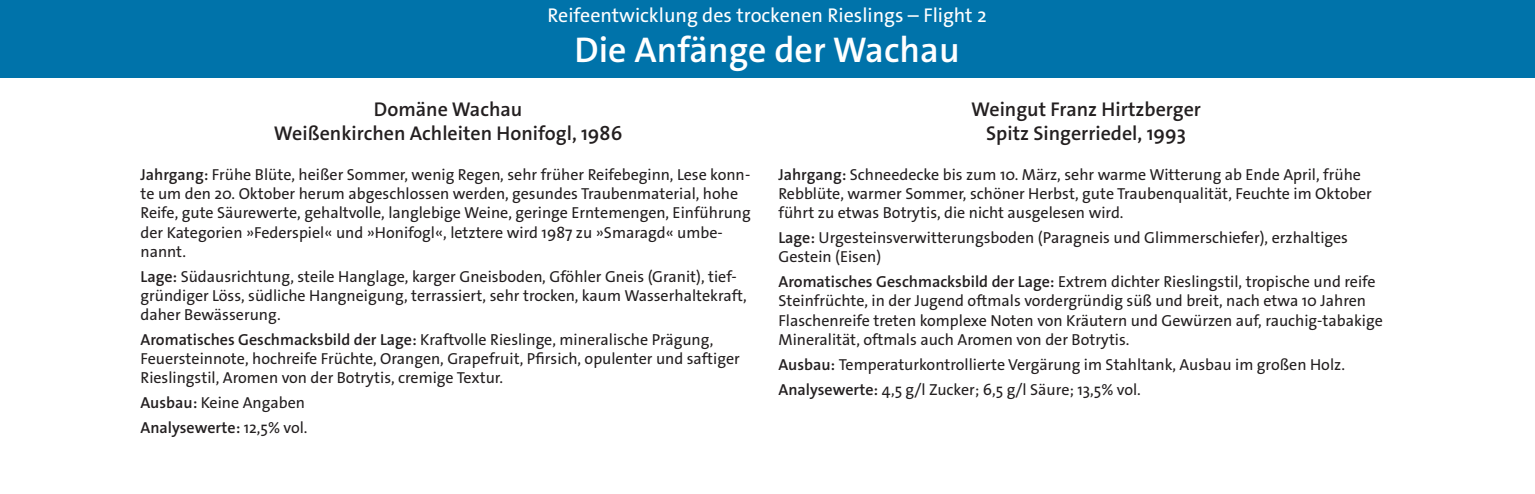
<style>
.page{position:relative;width:1535px;height:494px;background:#fff}
.page>*{position:absolute;margin:0;border:0;box-sizing:border-box;transform-origin:0 0}
.t1{font:600 36px "The Sans Os F";color:#fff}
.t2{font:600 20px/23.6px "The Sans Os F";color:#231f20;text-align:center}
.t3{font:20px "The Sans Os F";color:#fff}
.t4{font:16px/19.2px "The Sans Os F";color:#231f20}
.s1{font-weight:600}
</style>
<div class="page">
<div style="left:0;top:0;width:1535px;height:77px;background:#0073aa"></div>
<p class="t3" style="left:547px;top:7px;width:440px">Reifeentwicklung des trockenen Rieslings – Flight 2</p>
<h1 class="t1" style="left:574px;top:35px;width:387px">Die Anfänge der Wachau</h1>
<p class="t2" style="left:274px;top:99px;width:350px">Domäne Wachau<br>Weißenkirchen Achleiten Honifogl, 1986</p>
<p class="t2" style="left:971px;top:99px;width:231px">Weingut Franz Hirtzberger<br>Spitz Singerriedel, 1993</p>
<p class="t4" style="left:140px;top:166px;width:612px"><span class="s1">Jahrgang:</span> Frühe Blüte, heißer Sommer, wenig Regen, sehr früher Reifebeginn, Lese konn&shy;te um den 20. Oktober herum abgeschlossen werden, gesundes Traubenmaterial, hohe Reife, gute Säurewerte, gehaltvolle, langlebige Weine, geringe Erntemengen, Einführung der Kategorien »Federspiel« und »Honifogl«, letztere wird 1987 zu »Smaragd« umbe&shy;nannt.</p>
<p class="t4" style="left:140px;top:268px;width:608px"><span class="s1">Lage:</span> Südausrichtung, steile Hanglage, karger Gneisboden, Gföhler Gneis (Granit), tief&shy;gründiger Löss, südliche Hangneigung, terrassiert, sehr trocken, kaum Wasserhaltekraft, daher Bewässerung.</p>
<p class="t4" style="left:140px;top:331px;width:601px"><span class="s1">Aromatisches Geschmacksbild der Lage:</span> Kraftvolle Rieslinge, mineralische Prägung,<br>Feuersteinnote, hochreife Früchte, Orangen, Grapefruit, Pfirsich, opulenter und saftiger<br>Rieslingstil, Aromen von der Botrytis, cremige Textur.</p>
<p class="t4" style="left:140px;top:392px;width:168px;line-height:24.8px"><span class="s1">Ausbau:</span> Keine Angaben<br><span class="s1">Analysewerte:</span> 12,5% vol.</p>
<p class="t4" style="left:778px;top:166px;width:595px"><span class="s1">Jahrgang:</span> Schneedecke bis zum 10. März, sehr warme Witterung ab Ende April, frühe<br>Rebblüte, warmer Sommer, schöner Herbst, gute Traubenqualität, Feuchte im Oktober führt zu etwas Botrytis, die nicht ausgelesen wird.</p>
<p class="t4" style="left:778px;top:229px;width:571px"><span class="s1">Lage:</span> Urgesteinsverwitterungsboden (Paragneis und Glimmerschiefer), erzhaltiges<br>Gestein (Eisen)</p>
<p class="t4" style="left:778px;top:273px;width:606px"><span class="s1">Aromatisches Geschmacksbild der Lage:</span> Extrem dichter Rieslingstil, tropische und reife Steinfrüchte, in der Jugend oftmals vordergründig süß und breit, nach etwa 10 Jahren Flaschenreife treten komplexe Noten von Kräutern und Gewürzen auf, rauchig-tabakige Mineralität, oftmals auch Aromen von der Botrytis.</p>
<p class="t4" style="left:778px;top:353px;width:568px;line-height:25px"><span class="s1">Ausbau:</span> Temperaturkontrollierte Vergärung im Stahltank, Ausbau im großen Holz.<br><span class="s1">Analysewerte:</span> 4,5 g/l Zucker; 6,5 g/l Säure; 13,5% vol.</p>
</div>
